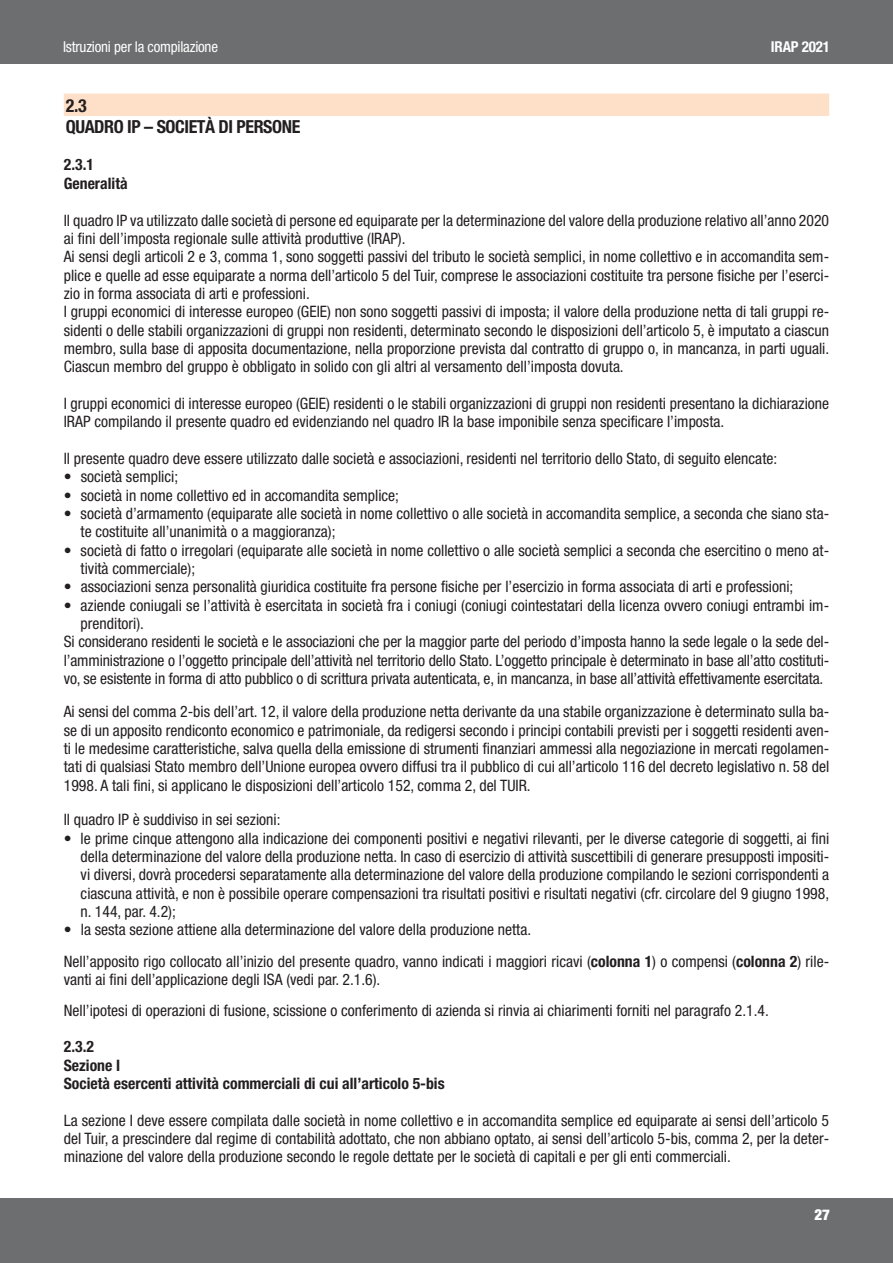
<style>
.page{position:relative;width:893px;height:1263px;background:#fff}
.page>*{position:absolute;margin:0;border:0;box-sizing:border-box;transform-origin:0 0}
.t1{font:700 condensed 18px/21px "Helvetica Neue";letter-spacing:-.025em;color:#231f20}
.t2{font:condensed 15.75px/18.3px "Helvetica Neue";color:#231f20}
.t3{font:700 condensed 15.75px/18.3px "Helvetica Neue";color:#231f20}
.t4{font:condensed 15px "Helvetica Neue";letter-spacing:-.015em;color:#fff}
.t5{font:700 condensed 15px "Helvetica Neue";letter-spacing:-.015em;color:#fff}
.t6{font:900 condensed 15px "Helvetica Neue";color:#fff}
.s1{font-weight:700}
</style>
<div class="page">
<div style="left:0;top:0;width:893px;height:64px;background:#6d6e70"></div>
<div style="left:64px;top:94px;width:765px;height:22px;background:#fedfc7"></div>
<div style="left:0;top:1198px;width:893px;height:65px;background:#6d6e70"></div>
<p class="t4" style="left:63px;top:41px;width:157px">Istruzioni per la compilazione</p>
<p class="t5" style="left:771px;top:41px;width:60px">IRAP 2021</p>
<p class="t1" style="left:66px;top:96px;width:236px">2.3<br>QUADRO IP – SOCIETÀ DI PERSONE</p>
<p class="t3" style="left:64px;top:157px;width:65px;line-height:18.8px">2.3.1<br>Generalità</p>
<p class="t2" style="left:64px;top:212px;width:767px">Il quadro IP va utilizzato dalle società di persone ed equiparate per la determinazione del valore della produzione relativo all’anno 2020 ai fini dell’imposta regionale sulle attività produttive (IRAP).<br>Ai sensi degli articoli 2 e 3, comma 1, sono soggetti passivi del tributo le società semplici, in nome collettivo e in accomandita sem&shy;plice e quelle ad esse equiparate a norma dell’articolo 5 del Tuir, comprese le associazioni costituite tra persone fisiche per l’eserci&shy;zio in forma associata di arti e professioni.<br>I gruppi economici di interesse europeo (GEIE) non sono soggetti passivi di imposta; il valore della produzione netta di tali gruppi re&shy;sidenti o delle stabili organizzazioni di gruppi non residenti, determinato secondo le disposizioni dell’articolo 5, è imputato a ciascun membro, sulla base di apposita documentazione, nella proporzione prevista dal contratto di gruppo o, in mancanza, in parti uguali.<br>Ciascun membro del gruppo è obbligato in solido con gli altri al versamento dell’imposta dovuta.</p>
<p class="t2" style="left:64px;top:396px;width:767px">I gruppi economici di interesse europeo (GEIE) residenti o le stabili organizzazioni di gruppi non residenti presentano la dichiarazione<br>IRAP compilando il presente quadro ed evidenziando nel quadro IR la base imponibile senza specificare l’imposta.</p>
<p class="t2" style="left:64px;top:451px;width:715px">Il presente quadro deve essere utilizzato dalle società e associazioni, residenti nel territorio dello Stato, di seguito elencate:</p>
<p class="t2" style="left:64px;top:469px;width:116px">• società semplici;</p>
<p class="t2" style="left:64px;top:487px;width:337px">• società in nome collettivo ed in accomandita semplice;</p>
<p class="t2" style="left:81px;top:506px;width:750px;text-indent:-17px">• società d’armamento (equiparate alle società in nome collettivo o alle società in accomandita semplice, a seconda che siano sta&shy;te costituite all’unanimità o a maggioranza);</p>
<p class="t2" style="left:81px;top:542px;width:750px;text-indent:-17px">• società di fatto o irregolari (equiparate alle società in nome collettivo o alle società semplici a seconda che esercitino o meno at&shy;tività commerciale);</p>
<p class="t2" style="left:64px;top:579px;width:731px">• associazioni senza personalità giuridica costituite fra persone fisiche per l’esercizio in forma associata di arti e professioni;</p>
<p class="t2" style="left:64px;top:597px;width:767px">• aziende coniugali se l’attività è esercitata in società fra i coniugi (coniugi cointestatari della licenza ovvero coniugi entrambi im-</p>
<p class="t2" style="left:81px;top:615px;width:65px">prenditori).</p>
<p class="t2" style="left:64px;top:634px;width:767px">Si considerano residenti le società e le associazioni che per la maggior parte del periodo d’imposta hanno la sede legale o la sede del-</p>
<p class="t2" style="left:64px;top:652px;width:767px">l’amministrazione o l’oggetto principale dell’attività nel territorio dello Stato. L’oggetto principale è determinato in base all’atto costituti-</p>
<p class="t2" style="left:64px;top:670px;width:761px">vo, se esistente in forma di atto pubblico o di scrittura privata autenticata, e, in mancanza, in base all’attività effettivamente esercitata.</p>
<p class="t2" style="left:64px;top:704px;width:767px;text-align:justify">Ai sensi del comma 2-bis dell’art. 12, il valore della produzione netta derivante da una stabile organizzazione è determinato sulla ba&shy;se di un apposito rendiconto economico e patrimoniale, da redigersi secondo i principi contabili previsti per i soggetti residenti aven&shy;ti le medesime caratteristiche, salva quella della emissione di strumenti finanziari ammessi alla negoziazione in mercati regolamen&shy;tati di qualsiasi Stato membro dell’Unione europea ovvero diffusi tra il pubblico di cui all’articolo 116 del decreto legislativo n. 58 del 1998. A tali fini, si applicano le disposizioni dell’articolo 152, comma 2, del TUIR.</p>
<p class="t2" style="left:64px;top:812px;width:218px">Il quadro IP è suddiviso in sei sezioni:</p>
<p class="t2" style="left:81px;top:830px;width:750px;text-align:justify;text-indent:-17px">• le prime cinque attengono alla indicazione dei componenti positivi e negativi rilevanti, per le diverse categorie di soggetti, ai fini della determinazione del valore della produzione netta. In caso di esercizio di attività suscettibili di generare presupposti impositi&shy;vi diversi, dovrà procedersi separatamente alla determinazione del valore della produzione compilando le sezioni corrispondenti a ciascuna attività, e non è possibile operare compensazioni tra risultati positivi e risultati negativi (cfr. circolare del 9 giugno 1998, n. 144, par. 4.2);</p>
<p class="t2" style="left:64px;top:915px;width:767px;line-height:31.8px">• la sesta sezione attiene alla determinazione del valore della produzione netta.<br>Nell’apposito rigo collocato all’inizio del presente quadro, vanno indicati i maggiori ricavi (<span class="s1">colonna 1</span>) o compensi (<span class="s1">colonna 2</span>) rile-</p>
<p class="t2" style="left:64px;top:966px;width:706px;line-height:30.3px">vanti ai fini dell’applicazione degli ISA (vedi par. 2.1.6).<br>Nell’ipotesi di operazioni di fusione, scissione o conferimento di azienda si rinvia ai chiarimenti forniti nel paragrafo 2.1.4.</p>
<p class="t3" style="left:64px;top:1039px;width:382px">2.3.2<br>Sezione I<br>Società esercenti attività commerciali di cui all’articolo 5-bis</p>
<p class="t2" style="left:64px;top:1112px;width:767px;text-align:justify">La sezione I deve essere compilata dalle società in nome collettivo e in accomandita semplice ed equiparate ai sensi dell’articolo 5 del Tuir, a prescindere dal regime di contabilità adottato, che non abbiano optato, ai sensi dell’articolo 5-bis, comma 2, per la deter&shy;minazione del valore della produzione secondo le regole dettate per le società di capitali e per gli enti commerciali.</p>
<p class="t6" style="left:814px;top:1206px;width:17px">27</p>
</div>
